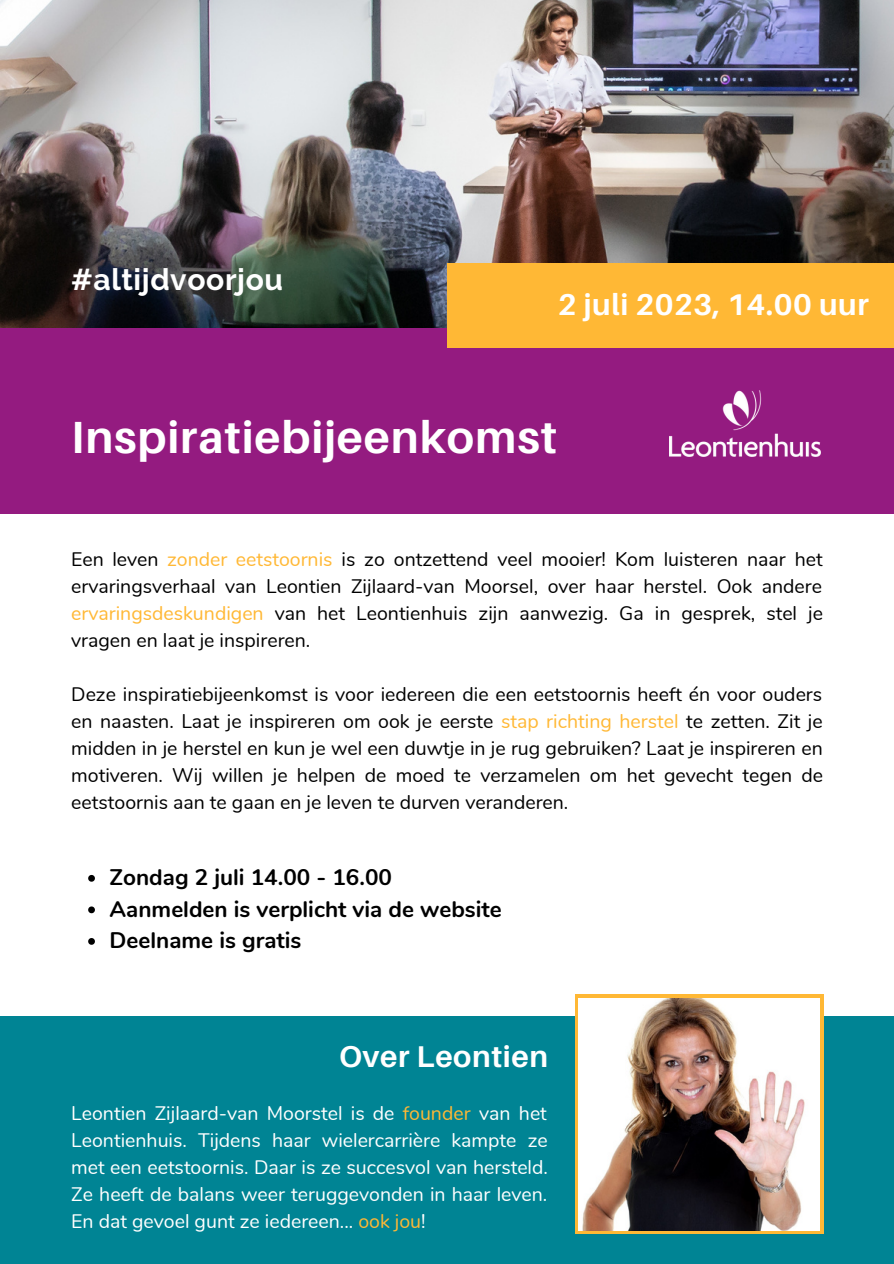
<style>
.page{position:relative;width:894px;height:1264px;background:#fff}
.page>*{position:absolute;margin:0;border:0;box-sizing:border-box;transform-origin:0 0}
.t1{font:700 45px "Aileron";letter-spacing:.02em;color:#fff}
.t2{font:700 30px "Aileron";letter-spacing:.02em;color:#fff}
.t3{font:700 30px "Raleway";letter-spacing:.02em;color:#fff}
.t4{font:700 22.5px "Nunito";color:#000}
.t5{font:19.5px/27px "Nunito";color:#000;text-align:justify}
.t6{font:19.5px/27px "Nunito";color:#fff;text-align:justify}
.s1{color:#ffb835}
</style>
<div class="page">
<div style="left:0;top:1016px;width:893px;height:247px;background:#008494"></div>
<img style="left:0;top:0;width:893px;height:514px">
<div style="left:0;top:328px;width:893px;height:185px;background:#941b80"></div>
<img style="left:669px;top:390px;width:150px;height:67px">
<div style="left:447px;top:262px;width:446px;height:85px;background:#ffb835"></div>
<svg style="left:88px;top:875px;width:7px;height:6px"></svg>
<svg style="left:88px;top:906px;width:7px;height:7px"></svg>
<svg style="left:88px;top:938px;width:7px;height:6px"></svg>
<svg style="left:575px;top:994px;width:248px;height:239px;background:#f5b747"></svg>
<img style="left:578px;top:998px;width:241px;height:232px">
<p class="t3" style="left:71px;top:262px;width:213px">#altijdvoorjou</p>
<p class="t2" style="left:558px;top:285px;width:312px">2 juli 2023, 14.00 uur</p>
<p class="t1" style="left:71px;top:409px;width:487px">Inspiratiebijeenkomst</p>
<p class="t5" style="left:71px;top:546px;width:753px">Een leven <span class="s1">zonder eetstoornis</span> is zo ontzettend veel mooier! Kom luisteren naar het ervaringsverhaal van Leontien Zijlaard-van Moorsel, over haar herstel. Ook andere <span class="s1">ervaringsdeskundigen</span> van het Leontienhuis zijn aanwezig. Ga in gesprek, stel je vragen en laat je inspireren.</p>
<p class="t5" style="left:71px;top:681px;width:753px">Deze inspiratiebijeenkomst is voor iedereen die een eetstoornis heeft én voor ouders en naasten. Laat je inspireren om ook je eerste <span class="s1">stap richting herstel</span> te zetten. Zit je midden in je herstel en kun je wel een duwtje in je rug gebruiken? Laat je inspireren en motiveren. Wij willen je helpen de moed te verzamelen om het gevecht tegen de eetstoornis aan te gaan en je leven te durven veranderen.</p>
<p class="t4" style="left:109px;top:862px;width:284px">Zondag 2 juli 14.00 - 16.00</p>
<p class="t4" style="left:109px;top:893px;width:393px">Aanmelden is verplicht via de website</p>
<p class="t4" style="left:109px;top:925px;width:193px">Deelname is gratis</p>
<p class="t2" style="left:339px;top:1037px;width:210px">Over Leontien</p>
<p class="t6" style="left:71px;top:1100px;width:478px">Leontien Zijlaard-van Moorstel is de <span class="s1">founder</span> van het Leontienhuis. Tijdens haar wielercarrière kampte ze met een eetstoornis. Daar is ze succesvol van hersteld.<br>Ze heeft de balans weer teruggevonden in haar leven.<br>En dat gevoel gunt ze iedereen... <span class="s1">ook jou</span>!</p>
</div>
